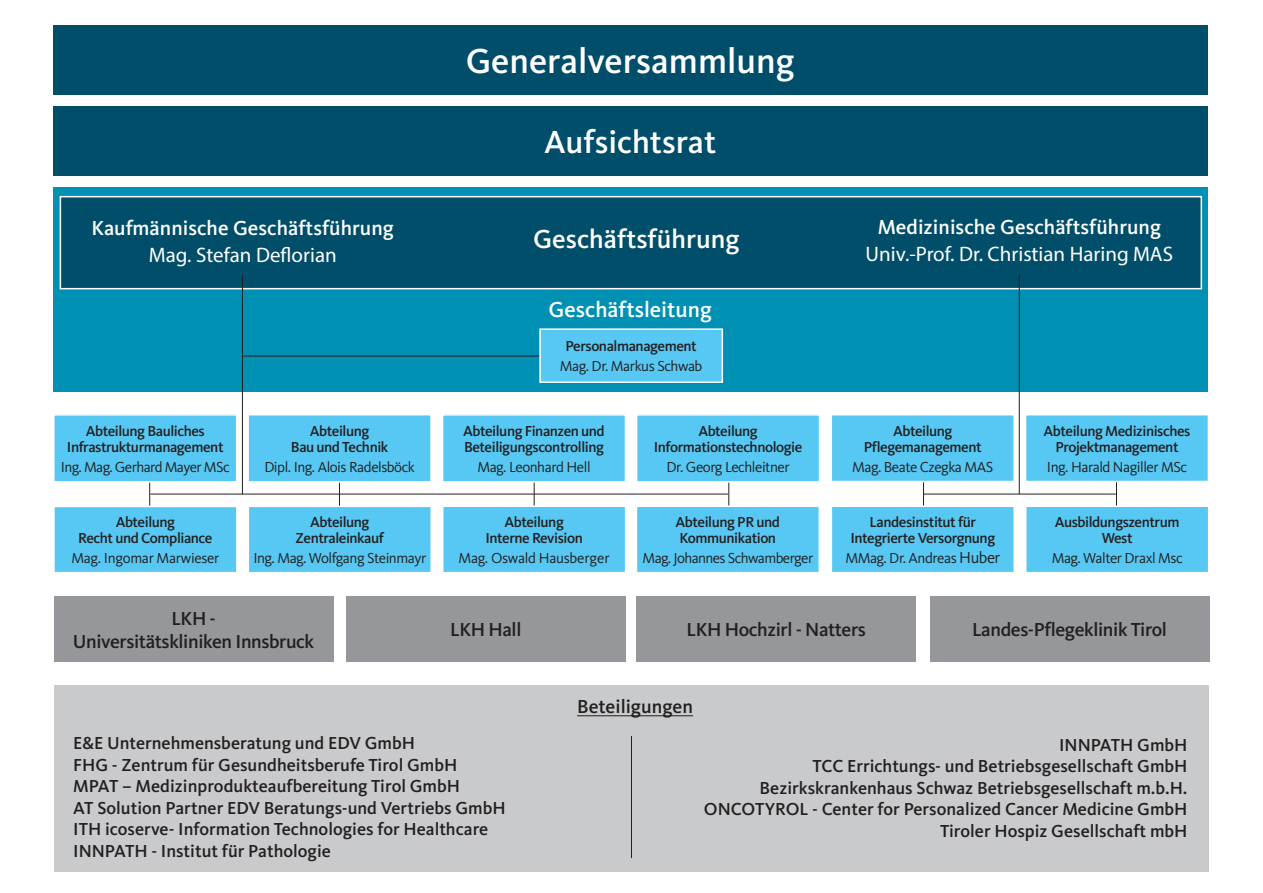
<style>
.page{position:relative;width:1263px;height:893px;background:#fff}
.page>*{position:absolute;margin:0;border:0;box-sizing:border-box;transform-origin:0 0}
.t1{font:500 36px "Kievit";color:#fff}
.t2{font:500 33px "Kievit";color:#fff}
.t3{font:500 27px "Kievit";color:#fff}
.t4{font:500 22.5px "Kievit";color:#fff}
.t5{font:500 21px "Kievit";color:#fff}
.t6{font:21px "Myriad Pro";color:#fff}
.t7{font:500 19.5px/23.4px "Kievit";letter-spacing:-.02em;color:#231f20;text-align:center}
.t8{font:500 19.5px "Kievit";color:#231f20}
.t9{font:500 18px/21.6px "Kievit";color:#231f20;text-align:right}
.t10{font:500 15px/16.5px "Kievit";letter-spacing:-.03em;color:#231f20;text-align:center}
.t11{font:15px "Kievit";letter-spacing:-.03em;color:#231f20}
.s1{font-size:16.5px}
</style>
<div class="page">
<div style="left:53px;top:187px;width:1155px;height:204px;background:#0090b4"></div>
<div style="left:53px;top:26px;width:1155px;height:69px;background:#014e6a"></div>
<div style="left:53px;top:106px;width:1155px;height:70px;background:#014e6a"></div>
<div style="left:637px;top:597px;width:279px;height:65px;background:#95979a"></div>
<div style="left:930px;top:597px;width:279px;height:65px;background:#95979a"></div>
<div style="left:54px;top:597px;width:279px;height:65px;background:#95979a"></div>
<div style="left:346px;top:597px;width:279px;height:65px;background:#95979a"></div>
<div style="left:54px;top:685px;width:1155px;height:187px;background:#c9cacc"></div>
<div style="left:60px;top:196px;width:1142px;height:93px;background:#014e6a;border:2px solid #fff"></div>
<hr style="left:577px;top:715px;width:116px;height:1px;background:#231f20">
<hr style="left:242px;top:275px;width:1px;height:219px;background:#231f20">
<hr style="left:631px;top:736px;width:1px;height:122px;background:#231f20">
<hr style="left:1019px;top:275px;width:1px;height:219px;background:#231f20">
<hr style="left:149px;top:432px;width:1px;height:122px;background:#231f20">
<hr style="left:339px;top:432px;width:1px;height:122px;background:#231f20">
<hr style="left:534px;top:432px;width:1px;height:122px;background:#231f20">
<hr style="left:728px;top:432px;width:1px;height:122px;background:#231f20">
<hr style="left:923px;top:432px;width:1px;height:122px;background:#231f20">
<hr style="left:1116px;top:432px;width:1px;height:122px;background:#231f20">
<hr style="left:150px;top:494px;width:578px;height:1px;background:#231f20">
<hr style="left:923px;top:494px;width:193px;height:1px;background:#231f20">
<hr style="left:243px;top:356px;width:299px;height:1px;background:#231f20">
<div style="left:54px;top:415px;width:183px;height:67px;background:#56c8f3"></div>
<div style="left:53px;top:414px;width:184px;height:69px;border:2px solid #fff"></div>
<div style="left:443px;top:415px;width:182px;height:67px;background:#56c8f3"></div>
<div style="left:442px;top:414px;width:184px;height:69px;border:2px solid #fff"></div>
<div style="left:636px;top:506px;width:183px;height:67px;background:#56c8f3"></div>
<div style="left:636px;top:505px;width:184px;height:68px;border:2px solid #fff"></div>
<div style="left:443px;top:506px;width:183px;height:67px;background:#56c8f3"></div>
<div style="left:442px;top:505px;width:184px;height:68px;border:2px solid #fff"></div>
<div style="left:637px;top:415px;width:182px;height:67px;background:#56c8f3"></div>
<div style="left:636px;top:414px;width:184px;height:69px;border:2px solid #fff"></div>
<div style="left:248px;top:415px;width:183px;height:67px;background:#56c8f3"></div>
<div style="left:247px;top:414px;width:185px;height:69px;border:2px solid #fff"></div>
<div style="left:54px;top:506px;width:183px;height:67px;background:#56c8f3"></div>
<div style="left:53px;top:506px;width:185px;height:67px;border:2px solid #fff"></div>
<div style="left:831px;top:415px;width:183px;height:66px;background:#56c8f3"></div>
<div style="left:830px;top:414px;width:185px;height:68px;border:2px solid #fff"></div>
<div style="left:1026px;top:506px;width:183px;height:67px;background:#56c8f3"></div>
<div style="left:1025px;top:505px;width:184px;height:68px;border:2px solid #fff"></div>
<div style="left:831px;top:506px;width:183px;height:67px;background:#56c8f3"></div>
<div style="left:831px;top:505px;width:184px;height:68px;border:2px solid #fff"></div>
<div style="left:1025px;top:415px;width:183px;height:66px;background:#56c8f3"></div>
<div style="left:1025px;top:414px;width:184px;height:68px;border:2px solid #fff"></div>
<div style="left:248px;top:506px;width:183px;height:67px;background:#56c8f3"></div>
<div style="left:248px;top:506px;width:184px;height:67px;border:2px solid #fff"></div>
<div style="left:540px;top:329px;width:182px;height:53px;background:#56c8f3"></div>
<div style="left:539px;top:328px;width:184px;height:55px;border:2px solid #fff"></div>
<h1 class="t1" style="left:466px;top:40px;width:330px">Generalversammlung</h1>
<p class="t5" style="left:92px;top:215px;width:304px">Kaufmännische Geschäftsführung</p>
<p class="t6" style="left:149px;top:242px;width:190px">Mag. Stefan Deflorian</p>
<p class="t10" style="left:67px;top:423px;width:158px">Abteilung Bauliches<br>Infrastrukturmanagement</p>
<p class="t11" style="left:61px;top:458px;width:170px">Ing. Mag. Gerhard Mayer MSc</p>
<p class="t10" style="left:78px;top:514px;width:136px">Abteilung<br>Recht und Compliance</p>
<p class="t11" style="left:71px;top:549px;width:149px">Mag. Ingomar Marwieser</p>
<p class="t10" style="left:291px;top:422px;width:99px">Abteilung<br>Bau und Technik</p>
<p class="t11" style="left:264px;top:458px;width:152px">Dipl. Ing. Alois Radelsböck</p>
<p class="t10" style="left:296px;top:514px;width:90px">Abteilung<br>Zentraleinkauf</p>
<p class="t11" style="left:253px;top:549px;width:174px">Ing. Mag. Wolfgang Steinmayr</p>
<h2 class="t2" style="left:544px;top:122px;width:173px">Aufsichtsrat</h2>
<h3 class="t3" style="left:533px;top:223px;width:208px">Geschäftsführung</h3>
<p class="t4" style="left:549px;top:297px;width:165px">Geschäftsleitung</p>
<p class="t10" style="left:566px;top:338px;width:133px">Personalmanagement</p>
<p class="t11" style="left:560px;top:357px;width:144px">Mag. Dr. Markus Schwab</p>
<p class="t10" style="left:463px;top:423px;width:143px;text-align:left">Abteilung Finanzen und<br>Beteiligungscontrolling</p>
<p class="t11" style="left:477px;top:458px;width:115px">Mag. Leonhard Hell</p>
<p class="t10" style="left:485px;top:514px;width:99px">Abteilung<br>Interne Revision</p>
<p class="t11" style="left:459px;top:549px;width:153px">Mag. Oswald Hausberger</p>
<p class="t10" style="left:654px;top:423px;width:150px">Abteilung<br>Informationstechnologie</p>
<p class="t11" style="left:666px;top:458px;width:125px">Dr. Georg Lechleitner</p>
<p class="t10" style="left:676px;top:514px;width:106px;text-align:left">Abteilung PR und<br>Kommunikation</p>
<p class="t11" style="left:642px;top:549px;width:172px">Mag. Johannes Schwamberger</p>
<p class="t5" style="left:878px;top:215px;width:285px">Medizinische Geschäftsführung</p>
<p class="t6" style="left:865px;top:241px;width:309px">Univ.-Prof. Dr. Christian Haring MAS</p>
<p class="t10" style="left:864px;top:422px;width:119px">Abteilung<br>Pflegemanagement</p>
<p class="t11" style="left:852px;top:458px;width:143px">Mag. Beate Czegka MAS</p>
<p class="t10" style="left:850px;top:514px;width:146px">Landesinstitut für<br>Integrierte Versorgnung</p>
<p class="t11" style="left:845px;top:549px;width:156px">MMag. Dr. Andreas <span class="s1">Huber</span></p>
<p class="t10" style="left:1043px;top:422px;width:148px">Abteilung Medizinisches<br>Projektmanagement</p>
<p class="t11" style="left:1047px;top:458px;width:142px">Ing. Harald Nagiller MSc</p>
<p class="t10" style="left:1055px;top:514px;width:126px">Ausbildungszentrum<br>West</p>
<p class="t11" style="left:1052px;top:549px;width:133px">Mag. Walter Draxl Msc</p>
<p class="t7" style="left:73px;top:607px;width:243px">LKH -<br>Universitätskliniken Innsbruck</p>
<p class="t7" style="left:450px;top:618px;width:73px">LKH Hall</p>
<p class="t9" style="left:73px;top:732px;width:434px;text-align:left">E&amp;E Unternehmensberatung und EDV GmbH<br>FHG - Zentrum für Gesundheitsberufe Tirol GmbH MPAT – Medizinprodukteaufbereitung Tirol GmbH<br>AT Solution Partner EDV Beratungs-und Vertriebs GmbH ITH icoserve- Information Technologies for Healthcare INNPATH - Institut für Pathologie</p>
<p class="t7" style="left:686px;top:618px;width:181px">LKH Hochzirl - Natters</p>
<p class="t7" style="left:972px;top:618px;width:196px">Landes-Pflegeklinik Tirol</p>
<p class="t8" style="left:577px;top:695px;width:117px">Beteiligungen</p>
<p class="t9" style="left:704px;top:734px;width:485px">INNPATH GmbH<br>TCC Errichtungs- und Betriebsgesellschaft GmbH Bezirkskrankenhaus Schwaz Betriebsgesellschaft m.b.H.<br>ONCOTYROL - Center for Personalized Cancer Medicine GmbH Tiroler Hospiz Gesellschaft mbH</p>
</div>
